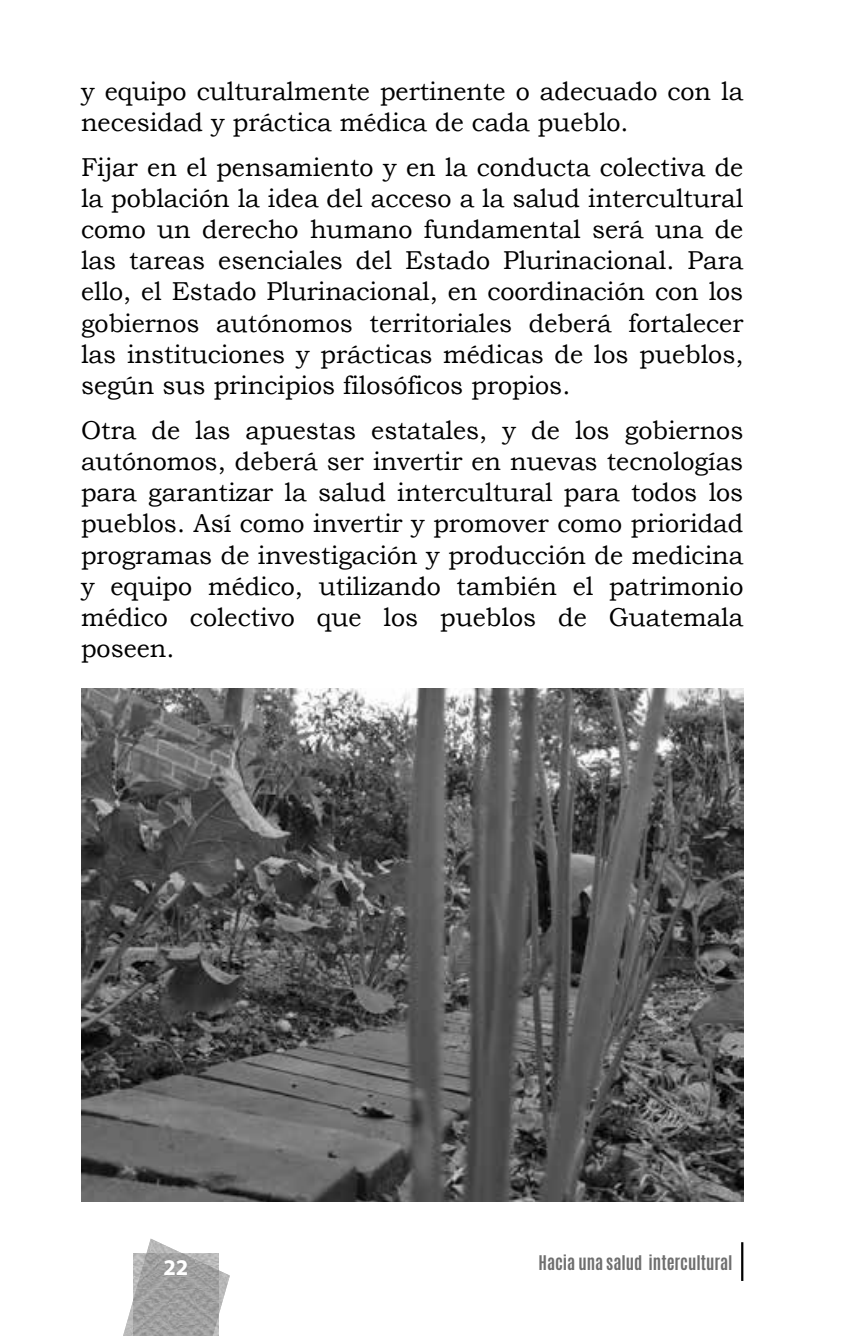
<style>
.page{position:relative;width:865px;height:1336px;background:#fff}
.page>*{position:absolute;margin:0;border:0;box-sizing:border-box;transform-origin:0 0}
.t1{font:700 31.5px "Myriad Arabic";color:#fff}
.t2{font:25.88px/31.1px "Bookman Old Style";color:#000;text-align:justify}
.t3{font:700 16.88px "Antonio";color:#6e6e6e}
</style>
<div class="page">
<img style="left:123px;top:1238px;width:107px;height:98px">
<img style="left:134px;top:1254px;width:84px;height:82px">
<hr style="left:741px;top:1242px;width:2px;height:39px;background:#000">
<img style="left:81px;top:688px;width:662px;height:513px">
<p class="t2" style="left:81px;top:75px;width:663px">y equipo culturalmente pertinente o adecuado con la necesidad y práctica médica de cada pueblo.</p>
<p class="t2" style="left:81px;top:152px;width:663px">Fijar en el pensamiento y en la conducta colectiva de la población la idea del acceso a la salud intercultural como un derecho humano fundamental será una de las tareas esenciales del Estado Plurinacional. Para ello, el Estado Plurinacional, en coordinación con los gobiernos autónomos territoriales deberá fortalecer las instituciones y prácticas médicas de los pueblos, según sus principios filosóficos propios.</p>
<p class="t2" style="left:81px;top:415px;width:663px">Otra de las apuestas estatales, y de los gobiernos autónomos, deberá ser invertir en nuevas tecnologías para garantizar la salud intercultural para todos los pueblos. Así como invertir y promover como prioridad programas de investigación y producción de medicina y equipo médico, utilizando también el patrimonio médico colectivo que los pueblos de Guatemala poseen.</p>
<p class="t1" style="left:163px;top:1245px;width:26px">22</p>
<p class="t3" style="left:538px;top:1249px;width:196px">Hacia una salud intercultural</p>
</div>
